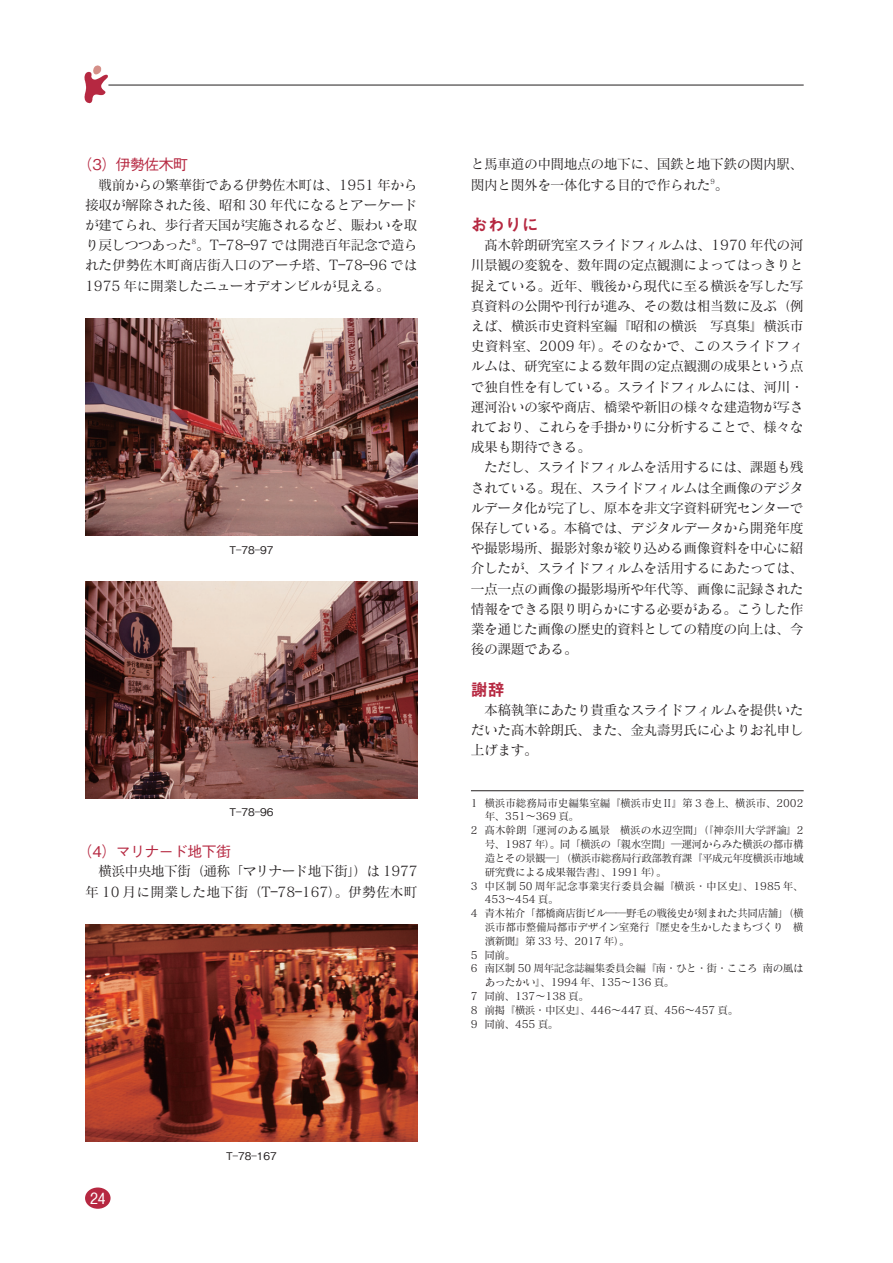
<style>
.page{position:relative;width:893px;height:1263px;background:#fff}
.page>*{position:absolute;margin:0;border:0;box-sizing:border-box;transform-origin:0 0}
.t1{font:16.95px "Midashi Go Pr 6 MB31";color:#b62841}
.t2{font:500 15.45px "Gothic BBB Pr 6";color:#fff}
.t3{font:500 14.85px "Gothic BBB Pr 6";letter-spacing:-.035em;color:#b62841}
.t4{font:13.8px/20.2px "Matisse Pro M";letter-spacing:-.04em;color:#231f20;text-align:justify}
.t5{font:13.8px/20.2px "Matisse Pro M";letter-spacing:-.01em;color:#231f20}
.t6{font:10.65px "Matisse Pro M";letter-spacing:-.03em;color:#231f20}
.t7{font:10.65px "Matisse Pro M";letter-spacing:-.05em;color:#231f20}
.t8{font:10.65px "Matisse Pro M";color:#231f20}
.t9{font:10.65px "Matisse Pro M";letter-spacing:-.01em;color:#231f20}
.t10{font:10.65px "Matisse Pro M";letter-spacing:.015em;color:#231f20}
.t11{font:500 10.65px "Gothic BBB Pr 6";color:#231f20}
</style>
<div class="page">
<img style="left:84px;top:79px;width:28px;height:25px">
<hr style="left:108px;top:85px;width:696px;height:1px;background:#231f20">
<img style="left:84px;top:65px;width:24px;height:14px">
<div style="left:85px;top:1187px;width:26px;height:22px;background:#b62841;border-radius:50%"></div>
<img style="left:85px;top:319px;width:333px;height:217px">
<img style="left:85px;top:581px;width:333px;height:217px">
<img style="left:85px;top:925px;width:333px;height:217px">
<hr style="left:471px;top:790px;width:333px;height:1px;background:#231f20">
<p class="t3" style="left:78px;top:152px;width:112px">（3）伊勢佐木町</p>
<p class="t4" style="left:85px;top:174px;width:334px">　戦前からの繁華街である伊勢佐木町は、1951 年から接収が解除された後、昭和 30 年代になるとアーケードが建てられ、歩行者天国が実施されるなど、賑わいを取り戻しつつあった<sup>8</sup>。T―78―97 では開港百年記念で造られた伊勢佐木町商店街入口のアーチ塔、T―78―96 では1975 年に開業したニューオデオンビルが見える。</p>
<p class="t11" style="left:229px;top:541px;width:46px">T―78―97</p>
<p class="t11" style="left:229px;top:804px;width:46px">T―78―96</p>
<p class="t3" style="left:78px;top:839px;width:155px">（4）マリナード地下街</p>
<p class="t5" style="left:85px;top:861px;width:334px">　横浜中央地下街（通称「マリナード地下街」）は 1977年 10 月に開業した地下街（T―78―167）。伊勢佐木町</p>
<p class="t2" style="left:90px;top:1186px;width:17px">24</p>
<p class="t11" style="left:226px;top:1147px;width:52px">T―78―167</p>
<p class="t4" style="left:471px;top:154px;width:334px">と馬車道の中間地点の地下に、国鉄と地下鉄の関内駅、関内と関外を一体化する目的で作られた<sup>9</sup>。</p>
<p class="t1" style="left:471px;top:211px;width:70px">おわりに</p>
<p class="t4" style="left:471px;top:234px;width:334px;text-align:left">　髙木幹朗研究室スライドフィルムは、1970 年代の河川景観の変貌を、数年間の定点観測によってはっきりと捉えている。近年、戦後から現代に至る横浜を写した写真資料の公開や刊行が進み、その数は相当数に及ぶ（例えば、横浜市史資料室編『昭和の横浜　写真集』横浜市史資料室、2009 年）。そのなかで、このスライドフィルムは、研究室による数年間の定点観測の成果という点で独自性を有している。スライドフィルムには、河川・運河沿いの家や商店、橋梁や新旧の様々な建造物が写されており、これらを手掛かりに分析することで、様々な成果も期待できる。<br>　ただし、スライドフィルムを活用するには、課題も残されている。現在、スライドフィルムは全画像のデジタルデータ化が完了し、原本を非文字資料研究センターで保存している。本稿では、デジタルデータから開発年度や撮影場所、撮影対象が絞り込める画像資料を中心に紹介したが、スライドフィルムを活用するにあたっては、一点一点の画像の撮影場所や年代等、画像に記録された情報をできる限り明らかにする必要がある。こうした作業を通じた画像の歴史的資料としての精度の向上は、今後の課題である。</p>
<p class="t1" style="left:471px;top:676px;width:36px">謝辞</p>
<p class="t4" style="left:471px;top:699px;width:334px">　本稿執筆にあたり貴重なスライドフィルムを提供いただいた髙木幹朗氏、また、金丸壽男氏に心よりお礼申し上げます。</p>
<p class="t6" style="left:471px;top:796px;width:334px">1 横浜市総務局市史編集室編『横浜市史Ⅱ』第 3 巻上、横浜市、2002</p>
<p class="t6" style="left:485px;top:810px;width:96px">年、351～369 頁。</p>
<p class="t9" style="left:471px;top:823px;width:334px">2 髙木幹朗「運河のある風景　横浜の水辺空間」（『神奈川大学評論』2</p>
<p class="t6" style="left:485px;top:837px;width:320px">号、1987 年）。同「横浜の「親水空間」―運河からみた横浜の都市構</p>
<p class="t7" style="left:485px;top:851px;width:320px">造とその景観―」（横浜市総務局行政部教育課『平成元年度横浜市地域</p>
<p class="t7" style="left:485px;top:865px;width:183px">研究費による成果報告書』、1991 年）。</p>
<p class="t10" style="left:471px;top:879px;width:334px">3 中区制 50 周年記念事業実行委員会編『横浜・中区史』、1985 年、</p>
<p class="t6" style="left:485px;top:893px;width:76px">453～454 頁。</p>
<p class="t7" style="left:471px;top:906px;width:334px">4 青木祐介「都橋商店街ビル――野毛の戦後史が刻まれた共同店舗」（横</p>
<p class="t6" style="left:485px;top:920px;width:320px">浜市都市整備局都市デザイン室発行『歴史を生かしたまちづくり　横</p>
<p class="t8" style="left:485px;top:934px;width:146px">濱新聞』第 33 号、2017 年）。</p>
<p class="t6" style="left:471px;top:948px;width:46px">5 同前。</p>
<p class="t6" style="left:471px;top:962px;width:334px">6 南区制 50 周年記念誌編集委員会編『南・ひと・街・こころ 南の風は</p>
<p class="t8" style="left:485px;top:975px;width:191px">あったかい』、1994 年、135～136 頁。</p>
<p class="t6" style="left:471px;top:989px;width:120px">7 同前、137～138 頁。</p>
<p class="t8" style="left:471px;top:1003px;width:269px">8 前掲『横浜・中区史』、446～447 頁、456～457 頁。</p>
<p class="t6" style="left:471px;top:1017px;width:89px">9 同前、455 頁。</p>
</div>
